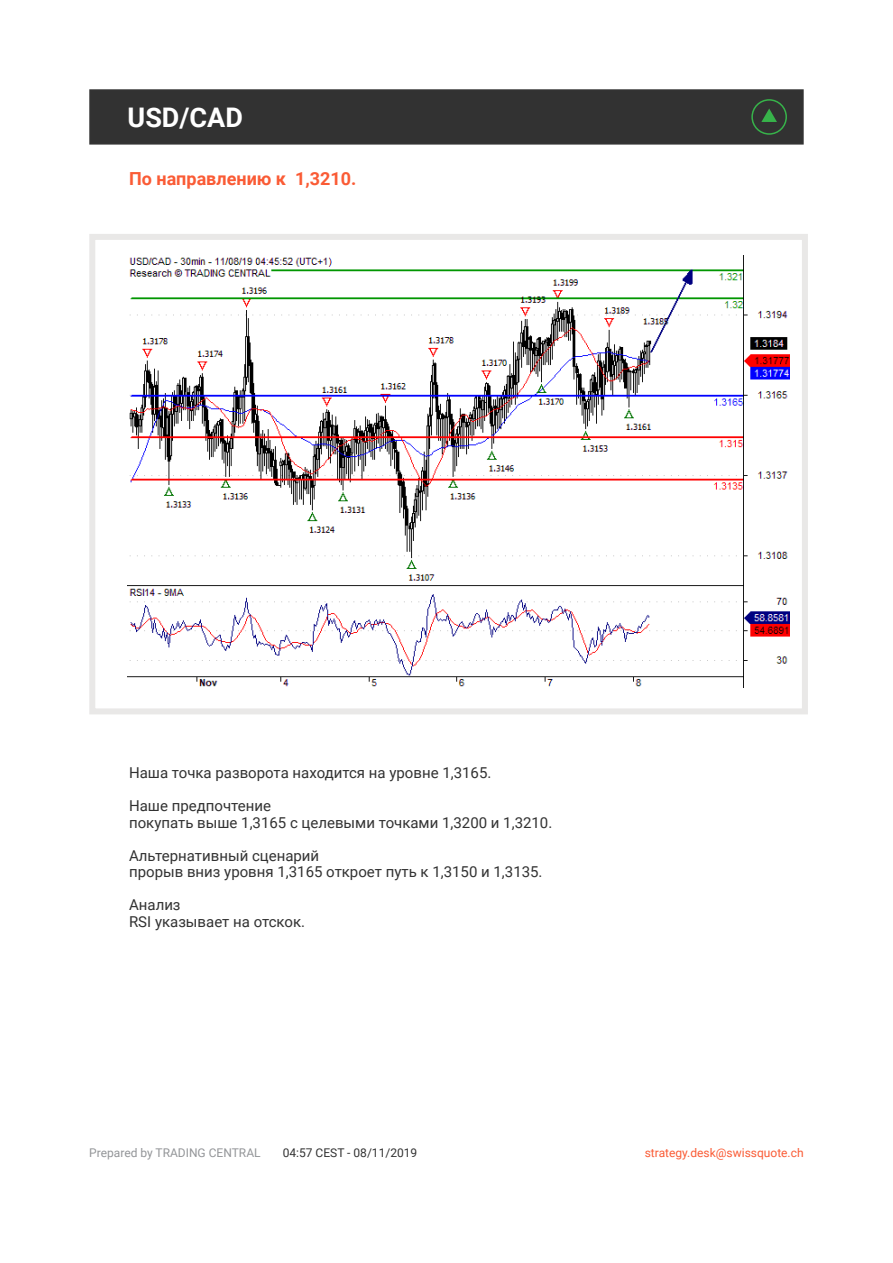
<style>
.page{position:relative;width:893px;height:1263px;background:#fff}
.page>*{position:absolute;margin:0;border:0;box-sizing:border-box;transform-origin:0 0}
.t1{font:700 27px "Roboto";color:#fff}
.t2{font:700 18px "Roboto";color:#fa5b35}
.t3{font:15px/16.5px "Roboto";color:#323232}
.t4{font:12px "Roboto";color:#fa5b35}
.t5{font:12px "Roboto";color:#939598}
.t6{font:12px "Roboto";color:#323232}
</style>
<div class="page">
<div style="left:89px;top:234px;width:719px;height:480px;border:6px solid #e9e8e7"></div>
<div style="left:89px;top:89px;width:715px;height:56px;background:#323232;border:2px solid #323232"></div>
<img style="left:128px;top:255px;width:661px;height:432px">
<svg style="left:751px;top:99px;width:36px;height:36px"></svg>
<h1 class="t1" style="left:128px;top:98px;width:117px">USD/CAD</h1>
<p class="t2" style="left:129px;top:166px;width:229px">По направлению к 1,3210.</p>
<p class="t3" style="left:129px;top:764px;width:364px">Наша точка разворота находится на уровне 1,3165.</p>
<p class="t3" style="left:129px;top:797px;width:425px">Наше предпочтение<br>покупать выше 1,3165 с целевыми точками 1,3200 и 1,3210.</p>
<p class="t3" style="left:129px;top:846px;width:415px">Альтернативный сценарий<br>прорыв вниз уровня 1,3165 откроет путь к 1,3150 и 1,3135.</p>
<p class="t3" style="left:129px;top:896px;width:177px">Анализ<br>RSI указывает на отскок.</p>
<p class="t5" style="left:89px;top:1144px;width:173px">Prepared by TRADING CENTRAL</p>
<p class="t6" style="left:283px;top:1144px;width:136px">04:57 CEST - 08/11/2019</p>
<p class="t4" style="left:645px;top:1144px;width:160px">strategy.desk@swissquote.ch</p>
</div>
